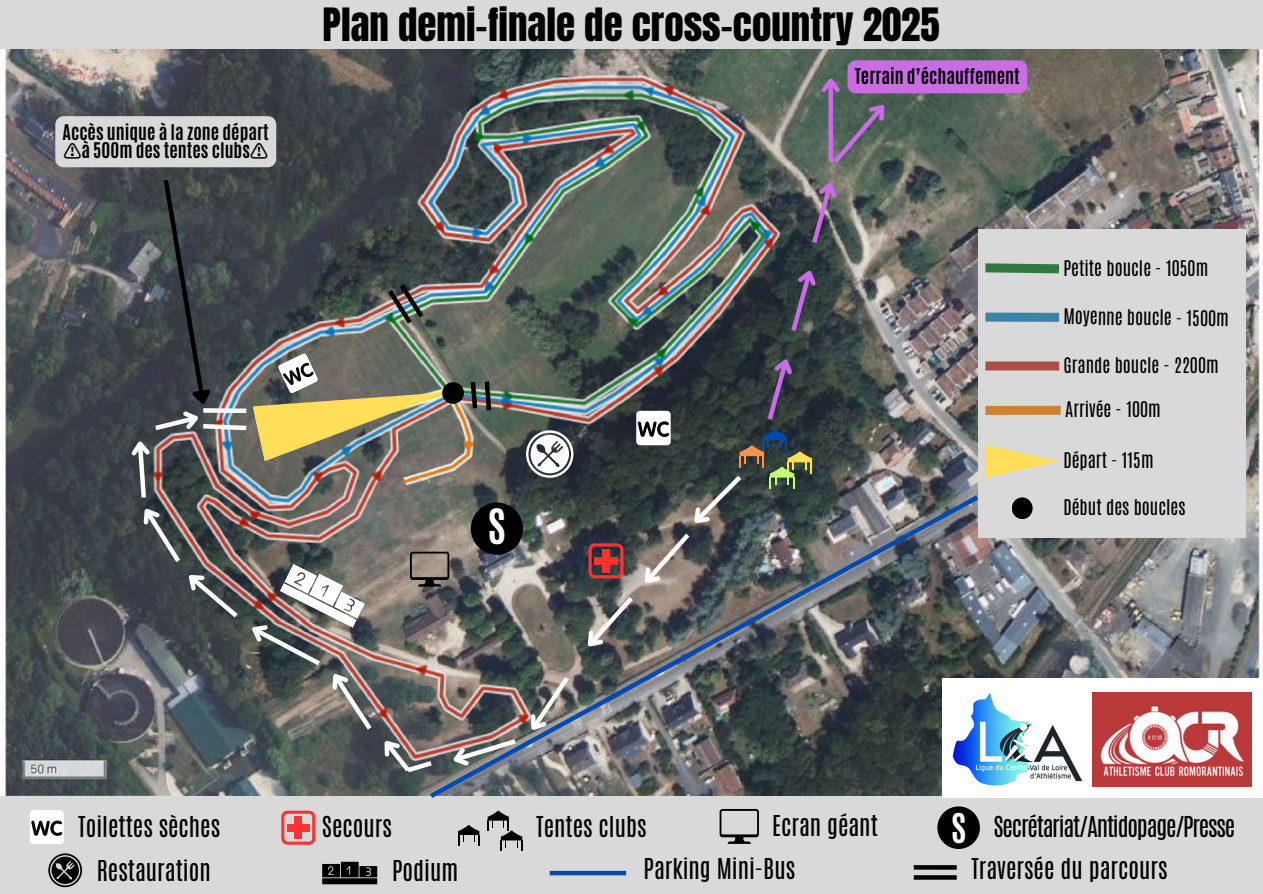
<style>
.page{position:relative;width:1263px;height:894px;background:#fff}
.page>*{position:absolute;margin:0;border:0;box-sizing:border-box;transform-origin:0 0}
.t1{font:700 40.5px "Antonio";color:#fff}
.t2{font:39px "Anton";color:#000}
.t3{font:700 34.2px "Antonio";color:#fff}
.t4{font:24px "Antonio";color:#000}
.t5{font:24px "Antonio";letter-spacing:-.05em;color:#000}
.t6{font:18px "Antonio";color:#000}
.t7{font:700 18px/18px "Antonio";color:#000}
.s1{font-family:"Noto Sans CJ Ksc"}
</style>
<div class="page">
<div style="left:0;top:0;width:1263px;height:893px;background:#d9d9d9"></div>
<img style="left:0;top:49px;width:1263px;height:746px">
<div style="left:55px;top:116px;width:221px;height:51px;background:#d9d9d9;border-radius:8px"></div>
<div style="left:30px;top:809px;width:34px;height:34px;background:#fff;border-radius:4px"></div>
<svg style="left:31px;top:820px;width:31px;height:15px"></svg>
<svg style="left:322px;top:861px;width:55px;height:23px"></svg>
<svg style="left:281px;top:810px;width:34px;height:34px"></svg>
<div style="left:295px;top:816px;width:7px;height:22px;background:#ff3131"></div>
<div style="left:287px;top:823px;width:23px;height:8px;background:#ff3131"></div>
<svg style="left:48px;top:853px;width:34px;height:33px"></svg>
<svg style="left:458px;top:825px;width:21px;height:20px"></svg>
<svg style="left:488px;top:810px;width:34px;height:40px"></svg>
<svg style="left:914px;top:865px;width:43px;height:4px"></svg>
<svg style="left:914px;top:875px;width:43px;height:4px"></svg>
<img style="left:425px;top:491px;width:558px;height:307px">
<div style="left:978px;top:229px;width:268px;height:309px;background:#d9d9d9"></div>
<div style="left:550px;top:870px;width:76px;height:5px;background:#004aad"></div>
<svg style="left:976px;top:259px;width:83px;height:19px"></svg>
<div style="left:985px;top:361px;width:74px;height:9px;background:#ad4e45"></div>
<div style="left:1012px;top:497px;width:21px;height:22px;background:#000;border-radius:50%"></div>
<div style="left:985px;top:312px;width:74px;height:10px;background:#3b81a9"></div>
<svg style="left:985px;top:445px;width:74px;height:32px"></svg>
<div style="left:985px;top:405px;width:76px;height:10px;background:#cc8133"></div>
<div style="left:937px;top:806px;width:43px;height:42px;background:#000;border-radius:50%"></div>
<div style="left:942px;top:678px;width:321px;height:119px;background:#fff"></div>
<img style="left:1092px;top:692px;width:160px;height:94px">
<img style="left:952px;top:693px;width:131px;height:93px">
<img style="left:127px;top:174px;width:718px;height:602px">
<svg style="left:818px;top:60px;width:209px;height:108px;background:#786782"></svg>
<svg style="left:720px;top:809px;width:39px;height:34px"></svg>
<p class="t2" style="left:323px;top:-4px;width:619px">Plan demi-finale de cross-country 2025</p>
<h1 class="t7" style="left:63px;top:123px;width:208px">Accès unique à la zone départ <span class="s1">⚠️</span>à 500m des tentes clubs<span class="s1">⚠️</span></h1>
<p class="t1" style="left:488px;top:497px;width:19px">S</p>
<p class="t7" style="left:855px;top:68px;width:167px">Terrain d’échauffement</p>
<p class="t6" style="left:1063px;top:255px;width:146px">Petite boucle - 1050m</p>
<p class="t6" style="left:1064px;top:303px;width:167px;rotate:1deg">Moyenne boucle - 1500m</p>
<p class="t6" style="left:1063px;top:352px;width:157px">Grande boucle - 2200m</p>
<p class="t6" style="left:1065px;top:396px;width:97px">Arrivée - 100m</p>
<p class="t6" style="left:1063px;top:447px;width:92px">Départ - 115m</p>
<h3 class="t6" style="left:1063px;top:494px;width:124px">Début des boucles</h3>
<p class="t4" style="left:78px;top:808px;width:143px">Toilettes sèches</p>
<p class="t4" style="left:97px;top:853px;width:116px">Restauration</p>
<p class="t4" style="left:392px;top:853px;width:68px">Podium</p>
<p class="t4" style="left:322px;top:808px;width:72px">Secours</p>
<p class="t4" style="left:772px;top:807px;width:107px">Ecran géant</p>
<p class="t3" style="left:951px;top:803px;width:17px">S</p>
<p class="t5" style="left:994px;top:808px;width:243px">Secrétariat/Antidopage/Presse</p>
<p class="t4" style="left:536px;top:808px;width:112px">Tentes clubs</p>
<p class="t4" style="left:644px;top:851px;width:153px">Parking Mini-Bus</p>
<p class="t4" style="left:971px;top:851px;width:198px">Traversée du parcours</p>
</div>
